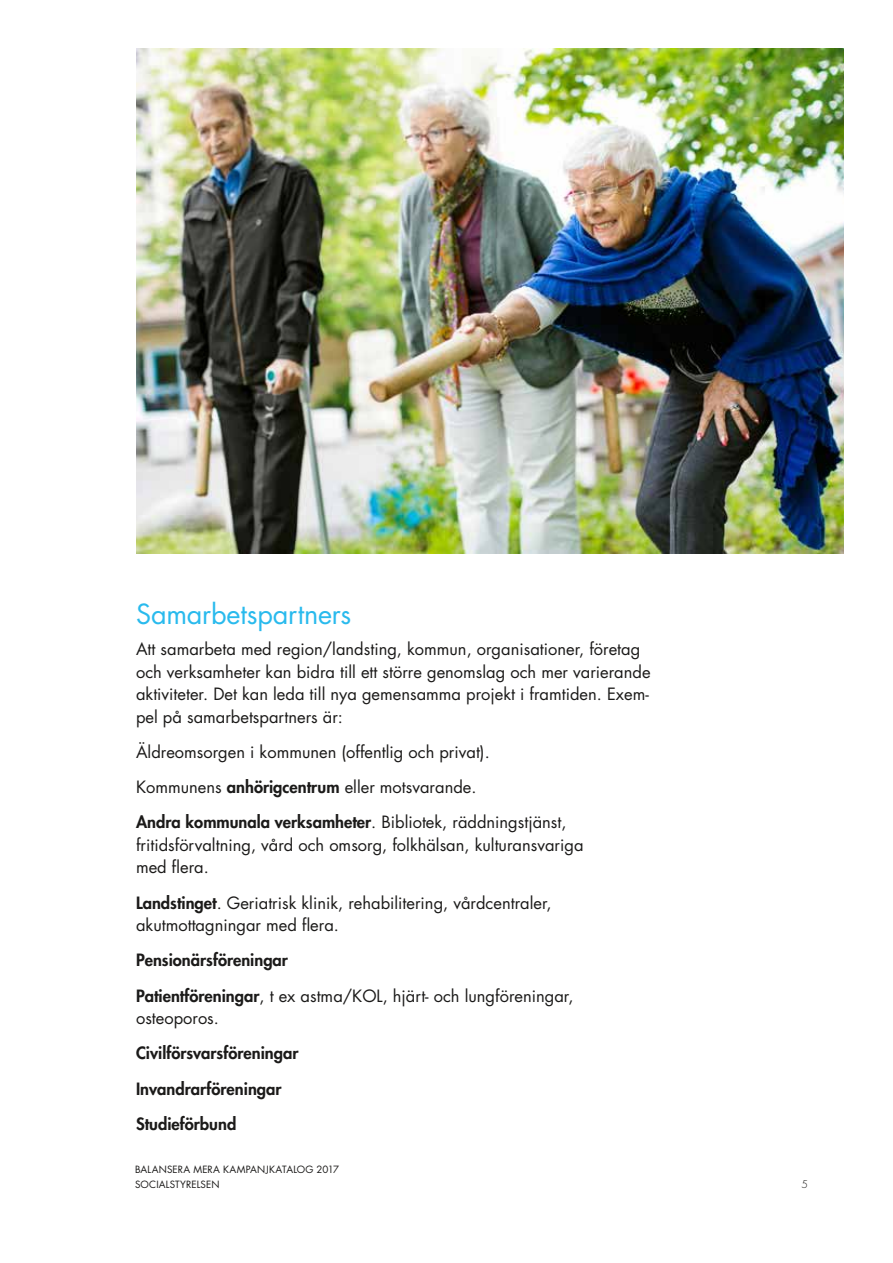
<style>
.page{position:relative;width:893px;height:1263px;background:#fff}
.page>*{position:absolute;margin:0;border:0;box-sizing:border-box;transform-origin:0 0}
.t1{font:27px "Futura Std";letter-spacing:-.005em;color:#29baed}
.t2{font:16.5px/22.5px "Futura Std";color:#1b1a19}
.t3{font:800 16.5px/35.2px "Futura Std";color:#1b1a19}
.t4{font:300 10.5px "Futura Std";color:#1b1a19}
.t5{font:9.75px/14.5px "Futura Std";letter-spacing:.02em;color:#1b1a19}
.s1{font-weight:800}
</style>
<div class="page">
<img style="left:136px;top:48px;width:707px;height:505px">
<h1 class="t1" style="left:136px;top:597px;width:217px">Samarbetspartners</h1>
<p class="t2" style="left:136px;top:638px;width:516px">Att samarbeta med region/landsting, kommun, organisationer, företag och verksamheter kan bidra till ett större genomslag och mer varierande aktiviteter. Det kan leda till nya gemensamma projekt i framtiden. Exem&shy;pel på samarbetspartners är:</p>
<p class="t2" style="left:136px;top:734px;width:432px;line-height:35.2px">Äldreomsorgen i kommunen (offentlig och privat).<br>Kommunens <span class="s1">anhörigcentrum</span> eller motsvarande.<br><span class="s1">Andra kommunala verksamheter</span>. Bibliotek, räddningstjänst,</p>
<p class="t2" style="left:136px;top:834px;width:449px">fritidsförvaltning, vård och omsorg, folkhälsan, kulturansvariga med flera.</p>
<p class="t2" style="left:136px;top:891px;width:417px"><span class="s1">Landstinget</span>. Geriatrisk klinik, rehabilitering, vårdcentraler, akutmottagningar med flera.</p>
<p class="t2" style="left:136px;top:943px;width:439px;line-height:35.2px"><span class="s1">Pensionärsföreningar<br>Patientföreningar</span>, t ex astma/KOL, hjärt- och lungföreningar,</p>
<p class="t2" style="left:136px;top:1007px;width:84px">osteoporos.</p>
<p class="t3" style="left:136px;top:1036px;width:164px">Civilförsvarsföreningar<br>Invandrarföreningar<br>Studieförbund</p>
<p class="t5" style="left:135px;top:1162px;width:206px">BALANSERA MERA KAMPANJKATALOG 2017<br>SOCIALSTYRELSEN</p>
<p class="t4" style="left:801px;top:1177px;width:8px">5</p>
</div>
